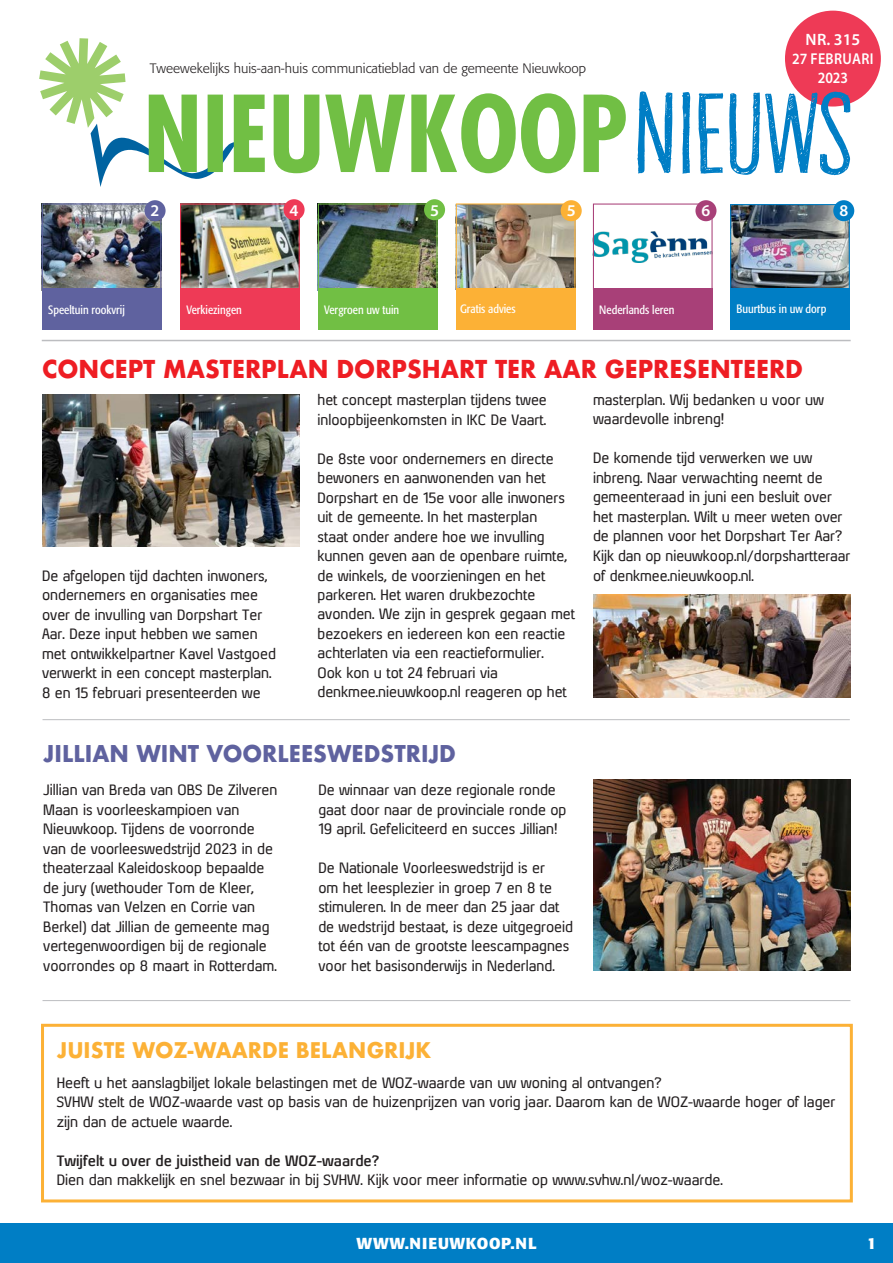
<style>
.page{position:relative;width:893px;height:1263px;background:#fff}
.page>*{position:absolute;margin:0;border:0;box-sizing:border-box;transform-origin:0 0}
.t1{font:700 24px "Futura";color:#ee1d23;scale:.95 1}
.t2{font:700 22.5px "Futura";color:#5f629f;scale:.95 1}
.t3{font:700 21px "Futura";color:#fcb136;scale:.95 1}
.t4{font:600 16.5px "Myriad Pro";color:#fff}
.t5{font:700 15.75px "Formata";letter-spacing:.05em;color:#fff}
.t6{font:600 15.75px/18.9px "Myriad Pro";letter-spacing:.02em;color:#fff;text-align:center;scale:.9 1}
.t7{font:14.25px/19.5px "Xenu";color:#231f20}
.t8{font:700 14.25px "Xenu";color:#231f20}
.t9{font:300 13.5px "Formata";color:#231f20}
.t10{font:condensed 12px "Formata";color:#fff}
</style>
<div class="page">
<img style="left:732px;top:206px;width:116px;height:82px">
<div style="left:730px;top:204px;width:120px;height:86px;border:1px solid #007ec5"></div>
<div style="left:785px;top:11px;width:96px;height:96px;background:#ee3a56;border-radius:50%"></div>
<img style="left:595px;top:231px;width:116px;height:32px">
<div style="left:593px;top:204px;width:120px;height:86px;border:1px solid #a84078"></div>
<img style="left:44px;top:205px;width:115px;height:83px">
<div style="left:42px;top:203px;width:119px;height:87px;border:1px solid #5f629f"></div>
<img style="left:182px;top:206px;width:116px;height:81px">
<div style="left:180px;top:204px;width:120px;height:85px;border:1px solid #ee3a56"></div>
<div style="left:42px;top:288px;width:119px;height:41px;background:#5f629f"></div>
<div style="left:180px;top:288px;width:120px;height:41px;background:#ee3a56"></div>
<img style="left:458px;top:205px;width:115px;height:82px">
<div style="left:456px;top:203px;width:119px;height:86px;border:1px solid #fcb136"></div>
<div style="left:456px;top:288px;width:119px;height:41px;background:#fcb136"></div>
<div style="left:593px;top:288px;width:120px;height:41px;background:#a84078"></div>
<div style="left:730px;top:288px;width:120px;height:41px;background:#007ec5"></div>
<div style="left:833px;top:200px;width:21px;height:21px;background:#007ec5;border-radius:50%"></div>
<div style="left:145px;top:200px;width:21px;height:21px;background:#5f629f;border-radius:50%"></div>
<div style="left:561px;top:200px;width:21px;height:21px;background:#fcb136;border-radius:50%"></div>
<div style="left:695px;top:200px;width:21px;height:21px;background:#a84078;border-radius:50%"></div>
<div style="left:284px;top:199px;width:21px;height:21px;background:#ee3a56;border-radius:50%"></div>
<img style="left:320px;top:205px;width:115px;height:83px">
<div style="left:318px;top:203px;width:119px;height:87px;border:1px solid #71bf44"></div>
<div style="left:318px;top:288px;width:119px;height:41px;background:#71bf44"></div>
<hr style="left:42px;top:340px;width:809px;height:1px;background:#bcbdc0">
<div style="left:424px;top:199px;width:21px;height:21px;background:#71bf44;border-radius:50%"></div>
<img style="left:43px;top:394px;width:256px;height:152px">
<img style="left:593px;top:780px;width:257px;height:191px">
<hr style="left:43px;top:719px;width:807px;height:1px;background:#bcbdc0">
<div style="left:41px;top:1024px;width:812px;height:178px;border:3px solid #fcb136"></div>
<hr style="left:43px;top:1000px;width:807px;height:1px;background:#bcbdc0">
<img style="left:594px;top:595px;width:257px;height:103px">
<div style="left:0;top:1224px;width:893px;height:39px;background:#007ec5"></div>
<svg style="left:39px;top:38px;width:587px;height:149px"></svg>
<svg style="left:637px;top:91px;width:213px;height:84px"></svg>
<p class="t9" style="left:150px;top:60px;width:438px">Tweewekelijks huis-aan-huis communicatieblad van de gemeente Nieuwkoop</p>
<p class="t4" style="left:806px;top:29px;width:56px">NR. 315</p>
<p class="t6" style="left:792px;top:49px;width:92px">27 FEBRUARI<br>2023</p>
<p class="t4" style="left:151px;top:199px;width:10px">2</p>
<p class="t4" style="left:290px;top:199px;width:11px">4</p>
<p class="t4" style="left:567px;top:200px;width:11px">5</p>
<p class="t4" style="left:702px;top:199px;width:10px">6</p>
<p class="t4" style="left:839px;top:199px;width:10px">8</p>
<p class="t4" style="left:430px;top:200px;width:11px">5</p>
<p class="t10" style="left:48px;top:302px;width:78px">Speeltuin rookvrij</p>
<p class="t10" style="left:186px;top:302px;width:57px">Verkiezingen</p>
<p class="t10" style="left:460px;top:302px;width:57px">Gratis advies</p>
<p class="t10" style="left:599px;top:302px;width:77px">Nederlands leren</p>
<p class="t10" style="left:736px;top:302px;width:91px">Buurtbus in uw dorp</p>
<p class="t10" style="left:324px;top:302px;width:76px">Vergroen uw tuin</p>
<h1 class="t1" style="left:42px;top:351px;width:803px">CONCEPT MASTERPLAN DORPSHART TER AAR GEPRESENTEERD</h1>
<p class="t7" style="left:42px;top:565px;width:235px">De afgelopen tijd dachten inwoners, ondernemers en organisaties mee over de invulling van Dorpshart Ter Aar. Deze input hebben we samen met ontwikkelpartner Kavel Vastgoed verwerkt in een concept masterplan.<br>8 en 15 februari presenteerden we</p>
<p class="t7" style="left:317px;top:390px;width:231px">het concept masterplan tijdens twee inloopbijeenkomsten in IKC De Vaart.</p>
<p class="t7" style="left:317px;top:448px;width:259px">De 8ste voor ondernemers en directe bewoners en aanwonenden van het Dorpshart en de 15e voor alle inwoners uit de gemeente. In het masterplan<br>staat onder andere hoe we invulling kunnen geven aan de openbare ruimte, de winkels, de voorzieningen en het parkeren. Het waren drukbezochte avonden. We zijn in gesprek gegaan met bezoekers en iedereen kon een reactie achterlaten via een reactieformulier.<br>Ook kon u tot 24 februari via denkmee.nieuwkoop.nl reageren op het</p>
<h2 class="t2" style="left:43px;top:737px;width:436px">JILLIAN WINT VOORLEESWEDSTRIJD</h2>
<p class="t7" style="left:43px;top:780px;width:236px">Jillian van Breda van OBS De Zilveren Maan is voorleeskampioen van Nieuwkoop. Tijdens de voorronde van de voorleeswedstrijd 2023 in de theaterzaal Kaleidoskoop bepaalde de jury (wethouder Tom de Kleer, Thomas van Velzen en Corrie van Berkel) dat Jillian de gemeente mag vertegenwoordigen bij de regionale voorrondes op 8 maart in Rotterdam.</p>
<p class="t7" style="left:318px;top:780px;width:250px">De winnaar van deze regionale ronde gaat door naar de provinciale ronde op<br>19 april. Gefeliciteerd en succes Jillian!</p>
<p class="t7" style="left:318px;top:858px;width:256px">De Nationale Voorleeswedstrijd is er<br>om het leesplezier in groep 7 en 8 te stimuleren. In de meer dan 25 jaar dat de wedstrijd bestaat, is deze uitgegroeid tot één van de grootste leescampagnes voor het basisonderwijs in Nederland.</p>
<p class="t7" style="left:593px;top:390px;width:232px">masterplan. Wij bedanken u voor uw waardevolle inbreng!</p>
<p class="t7" style="left:593px;top:448px;width:259px">De komende tijd verwerken we uw inbreng. Naar verwachting neemt de gemeenteraad in juni een besluit over het masterplan. Wilt u meer weten over de plannen voor het Dorpshart Ter Aar?<br>Kijk dan op nieuwkoop.nl/dorpshartteraar of denkmee.nieuwkoop.nl.</p>
<h3 class="t3" style="left:57px;top:1035px;width:396px">JUISTE WOZ-WAARDE BELANGRIJK</h3>
<p class="t7" style="left:57px;top:1072px;width:780px">Heeft u het aanslagbiljet lokale belastingen met de WOZ-waarde van uw woning al ontvangen?<br>SVHW stelt de WOZ-waarde vast op basis van de huizenprijzen van vorig jaar. Daarom kan de WOZ-waarde hoger of lager zijn dan de actuele waarde.</p>
<p class="t8" style="left:57px;top:1152px;width:324px">Twijfelt u over de juistheid van de WOZ-waarde?</p>
<p class="t7" style="left:57px;top:1170px;width:668px">Dien dan makkelijk en snel bezwaar in bij SVHW. Kijk voor meer informatie op www.svhw.nl/woz-waarde.</p>
<p class="t5" style="left:356px;top:1233px;width:182px">WWW.NIEUWKOOP.NL</p>
<p class="t5" style="left:867px;top:1233px;width:11px">1</p>
</div>
